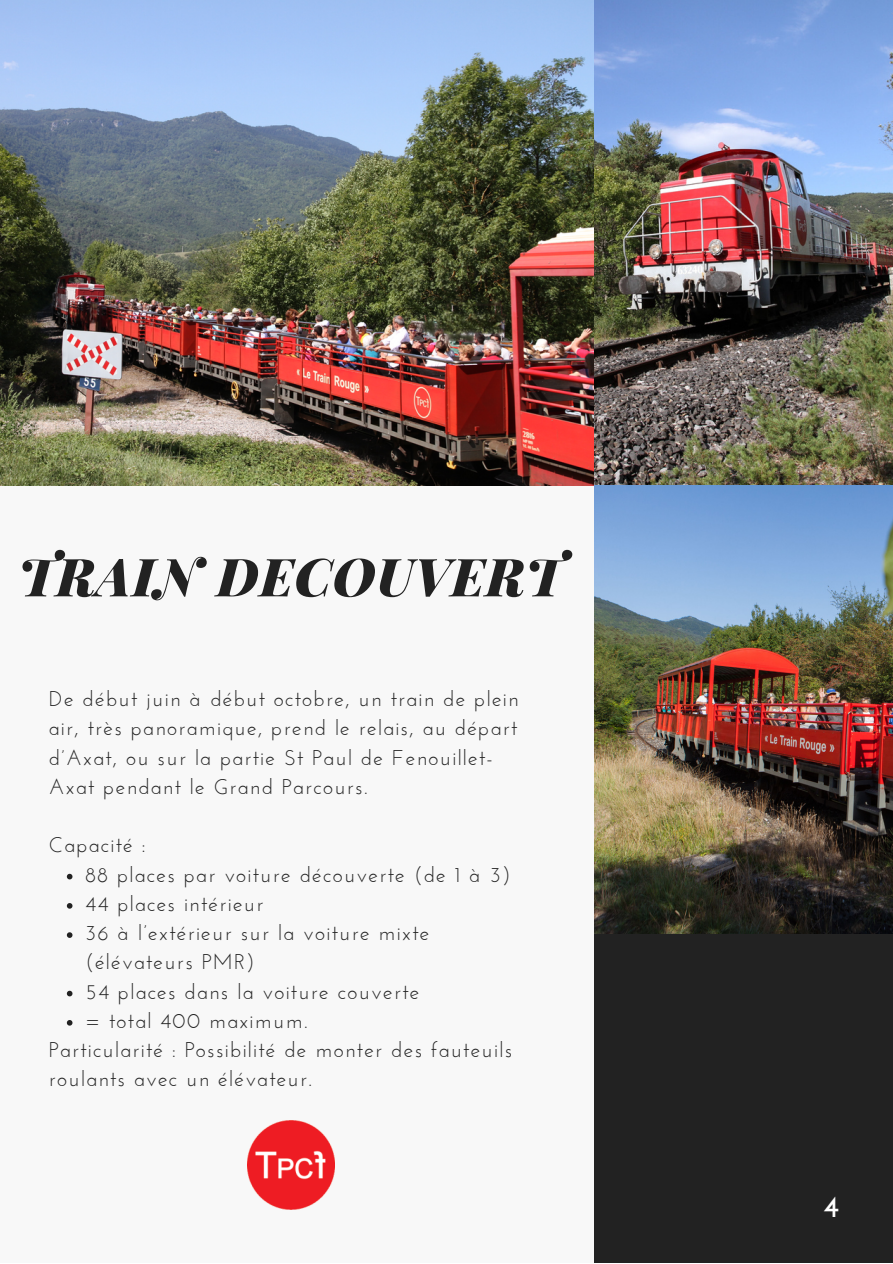
<style>
.page{position:relative;width:893px;height:1264px;background:#fff}
.page>*{position:absolute;margin:0;border:0;box-sizing:border-box;transform-origin:0 0}
.t1{font:italic 900 52.5px "Playfair Display";letter-spacing:.02em;color:#222}
.t2{font:700 31.2px "Josefin Sans";color:#fff}
.t3{font:21.3px/29.2px "Josefin Sans";letter-spacing:.06em;color:#222}
</style>
<div class="page">
<div style="left:0;top:0;width:892px;height:1262px;background:#f8f8f8"></div>
<div style="left:594px;top:478px;width:298px;height:784px;background:#222"></div>
<img style="left:0;top:0;width:892px;height:486px">
<img style="left:594px;top:485px;width:298px;height:448px">
<svg style="left:67px;top:873px;width:5px;height:6px"></svg>
<svg style="left:67px;top:903px;width:5px;height:5px"></svg>
<svg style="left:67px;top:932px;width:5px;height:5px"></svg>
<svg style="left:67px;top:990px;width:5px;height:6px"></svg>
<svg style="left:67px;top:1020px;width:5px;height:5px"></svg>
<img style="left:247px;top:1120px;width:88px;height:89px">
<h1 class="t1" style="left:18px;top:539px;width:545px">TRAIN DECOUVERT</h1>
<p class="t3" style="left:49px;top:686px;width:471px">De début juin à début octobre, un train de plein air, très panoramique, prend le relais, au départ d’Axat, ou sur la partie St Paul de Fenouillet-Axat pendant le Grand Parcours.</p>
<p class="t3" style="left:49px;top:832px;width:98px">Capacité :</p>
<p class="t3" style="left:85px;top:861px;width:427px">88 places par voiture découverte (de 1 à 3)<br>44 places intérieur<br>36 à l’extérieur sur la voiture mixte (élévateurs PMR)<br>54 places dans la voiture couverte<br>= total 400 maximum.</p>
<p class="t3" style="left:49px;top:1037px;width:465px">Particularité : Possibilité de monter des fauteuils roulants avec un élévateur.</p>
<h2 class="t2" style="left:822px;top:1193px;width:18px">4</h2>
</div>
